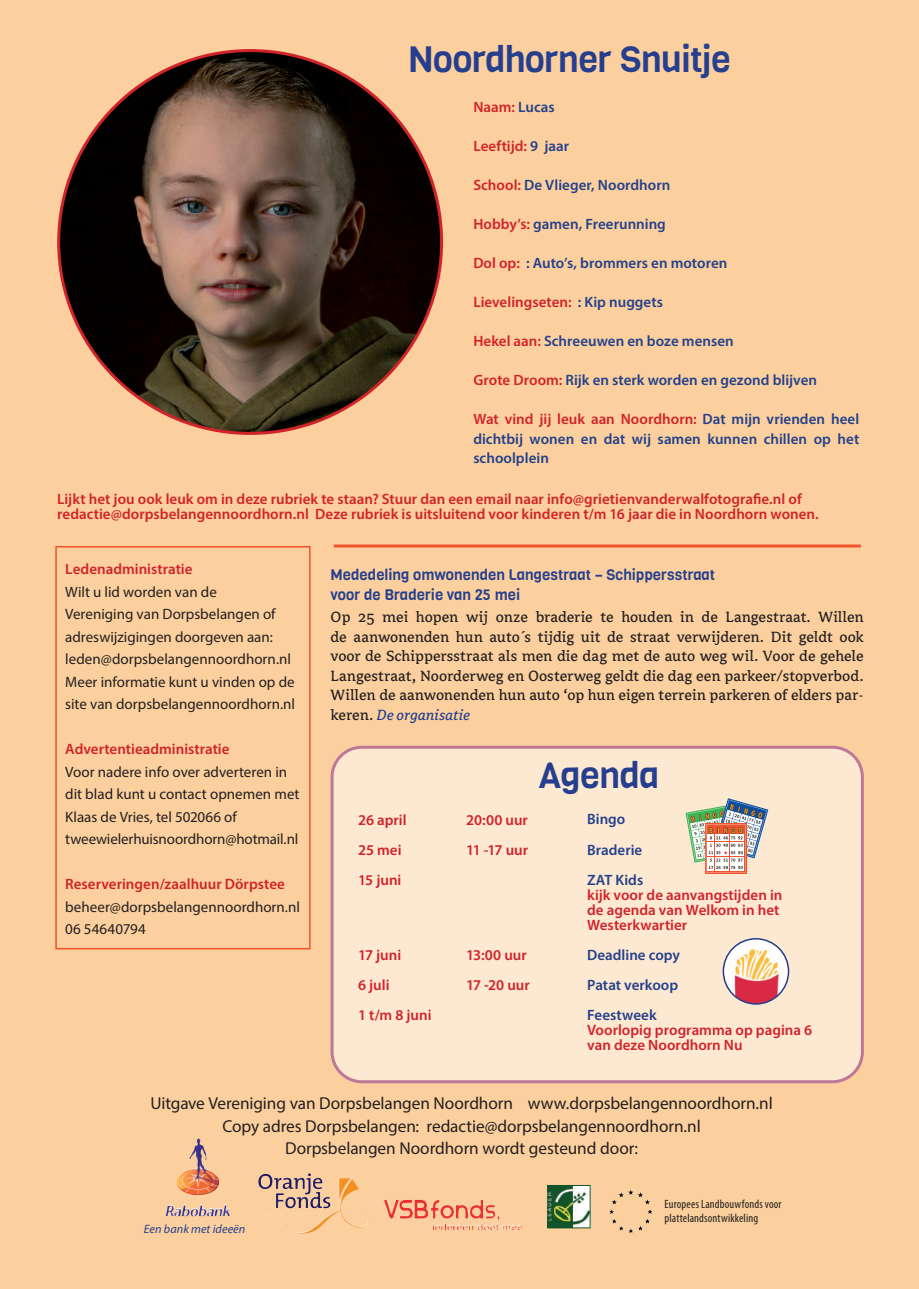
<style>
.page{position:relative;width:919px;height:1289px;background:#fff}
.page>*{position:absolute;margin:0;border:0;box-sizing:border-box;transform-origin:0 0}
.t1{font:36px "Viga";letter-spacing:-.01em;color:#253f8e}
.t2{font:17.25px/22.5px "Myriad Pro";letter-spacing:-.005em;color:#231f20;text-align:center}
.t3{font:16.5px/19.5px "Avance";letter-spacing:-.005em;color:#231f20;text-align:justify}
.t4{font:600 15px/15px "Myriad Pro";color:#d1232a}
.t5{font:15px/22.5px "Myriad Pro";color:#231f20}
.t6{font:600 15px/30px "Myriad Pro";color:#24418a}
.t7{font:15px/19.5px "Viga";color:#253f8e}
.t8{font:italic 12.15px "Myriad Pro";letter-spacing:.01em;color:#253f8e}
.t9{font:condensed 12px/14.4px "Myriad Pro";letter-spacing:.015em;color:#231f20}
.s1{color:#24418a}
.s2{color:#d1232a}
.s3{font-style:italic;color:#253f8e}
</style>
<div class="page">
<div style="left:0;top:0;width:918px;height:1288px;background:#fbd09e"></div>
<div style="left:332px;top:747px;width:530px;height:334px;background:#fde8d1;border-radius:30px"></div>
<div style="left:330px;top:745px;width:533px;height:338px;border:3px solid #892890;border-radius:30px"></div>
<img style="left:550px;top:1187px;width:38px;height:38px">
<div style="left:548px;top:1185px;width:42px;height:42px;border:1px solid #115329"></div>
<img style="left:384px;top:1199px;width:114px;height:21px">
<img style="left:258px;top:1173px;width:64px;height:18px">
<img style="left:176px;top:1138px;width:55px;height:78px">
<img style="left:609px;top:1189px;width:43px;height:41px">
<img style="left:723px;top:938px;width:65px;height:65px;border-radius:33px">
<div style="left:722px;top:938px;width:67px;height:66px;border:2px solid #253f8e;border-radius:50%"></div>
<svg style="left:705px;top:872px;width:41px;height:1px"></svg>
<svg style="left:685px;top:798px;width:83px;height:74px"></svg>
<div style="left:55px;top:546px;width:255px;height:403px;border:2px solid #f0542c"></div>
<hr style="left:334px;top:544px;width:526px;height:3px;background:#f0542c">
<img style="left:59px;top:51px;width:382px;height:382px;border-radius:191px">
<h1 class="t1" style="left:408px;top:35px;width:324px">Noordhorner Snuitje</h1>
<p class="t4" style="left:473px;top:99px;width:83px">Naam: <span class="s1">Lucas</span></p>
<p class="t4" style="left:473px;top:138px;width:97px">Leeftijd: <span class="s1">9 jaar</span></p>
<p class="t6" style="left:473px;top:170px;width:198px"><span class="s2">School:</span> De Vlieger, Noordhorn</p>
<p class="t6" style="left:473px;top:209px;width:194px"><span class="s2">Hobby’s:</span> gamen, Freerunning</p>
<p class="t6" style="left:473px;top:248px;width:255px"><span class="s2">Dol op:</span> : Auto’s, brommers en motoren</p>
<p class="t4" style="left:473px;top:294px;width:191px">Lievelingseten: <span class="s1">: Kip nuggets</span></p>
<p class="t6" style="left:473px;top:326px;width:262px"><span class="s2">Hekel aan:</span> Schreeuwen en boze mensen</p>
<p class="t6" style="left:473px;top:365px;width:345px"><span class="s2">Grote Droom:</span> Rijk en sterk worden en gezond blijven</p>
<p class="t6" style="left:473px;top:409px;width:387px;line-height:19.5px;text-align:justify"><span class="s2">Wat vind jij leuk aan Noordhorn:</span> Dat mijn vrienden heel dichtbij wonen en dat wij samen kunnen chillen op het schoolplein</p>
<p class="t4" style="left:57px;top:491px;width:763px">Lijkt het jou ook leuk om in deze rubriek te staan? Stuur dan een email naar info@grietienvanderwalfotografie.nl of redactie@dorpsbelangennoordhorn.nl Deze rubriek is uitsluitend voor kinderen t/m 16 jaar die in Noordhorn wonen.</p>
<p class="t4" style="left:65px;top:561px;width:129px">Ledenadministratie</p>
<p class="t5" style="left:65px;top:580px;width:231px">Wilt u lid worden van de<br>Vereniging van Dorpsbelangen of adreswijzigingen doorgeven aan: leden@dorpsbelangennoordhorn.nl Meer informatie kunt u vinden op de site van dorpsbelangennoordhorn.nl</p>
<p class="t4" style="left:65px;top:741px;width:166px">Advertentieadministratie</p>
<p class="t5" style="left:65px;top:760px;width:236px">Voor nadere info over adverteren in dit blad kunt u contact opnemen met Klaas de Vries, tel 502066 of tweewielerhuisnoordhorn@hotmail.nl</p>
<p class="t4" style="left:65px;top:876px;width:221px">Reserveringen/zaalhuur Dörpstee</p>
<p class="t5" style="left:65px;top:895px;width:236px">beheer@dorpsbelangennoordhorn.nl<br>06 54640794</p>
<p class="t7" style="left:330px;top:565px;width:386px">Mededeling omwonenden Langestraat – Schippersstraat voor de Braderie van 25 mei</p>
<p class="t3" style="left:330px;top:607px;width:534px">Op 25 mei hopen wij onze braderie te houden in de Langestraat. Willen de aanwonenden hun auto´s tijdig uit de straat verwijderen. Dit geldt ook voor de Schippersstraat als men die dag met de auto weg wil. Voor de gehele Langestraat, Noorderweg en Oosterweg geldt die dag een parkeer/stopverbod.<br>Willen de aanwonenden hun auto ‘op hun eigen terrein parkeren of elders par&shy;keren. <span class="s3">De organisatie</span></p>
<p class="t4" style="left:358px;top:811px;width:50px">26 april</p>
<p class="t4" style="left:466px;top:811px;width:63px">20:00 uur</p>
<p class="t4" style="left:358px;top:841px;width:45px">25 mei</p>
<p class="t4" style="left:466px;top:841px;width:64px">11 -17 uur</p>
<p class="t4" style="left:358px;top:871px;width:45px">15 juni</p>
<p class="t4" style="left:358px;top:946px;width:45px">17 juni</p>
<p class="t4" style="left:466px;top:946px;width:62px">13:00 uur</p>
<p class="t4" style="left:358px;top:976px;width:33px">6 juli</p>
<p class="t4" style="left:466px;top:976px;width:65px">17 -20 uur</p>
<p class="t4" style="left:358px;top:1006px;width:75px">1 t/m 8 juni</p>
<h1 class="t1" style="left:538px;top:751px;width:122px">Agenda</h1>
<p class="t6" style="left:587px;top:804px;width:58px">Bingo<br>Braderie<br>ZAT Kids</p>
<p class="t4" style="left:587px;top:886px;width:197px">kijk voor de aanvangstijden in de agenda van Welkom in het<br>Westerkwartier</p>
<p class="t6" style="left:587px;top:939px;width:94px">Deadline copy<br>Patat verkoop<br>Feestweek</p>
<p class="t4" style="left:587px;top:1021px;width:226px">Voorlopig programma op pagina 6 van deze Noordhorn Nu</p>
<p class="t2" style="left:150px;top:1092px;width:623px">Uitgave Vereniging van Dorpsbelangen Noordhorn www.dorpsbelangennoordhorn.nl<br>Copy adres Dorpsbelangen: redactie@dorpsbelangennoordhorn.nl<br>Dorpsbelangen Noordhorn wordt gesteund door:</p>
<p class="t8" style="left:144px;top:1221px;width:103px">Een bank met ideeën</p>
<p class="t9" style="left:664px;top:1196px;width:118px">Europees Landbouwfonds voor plattelandsontwikkeling</p>
</div>
